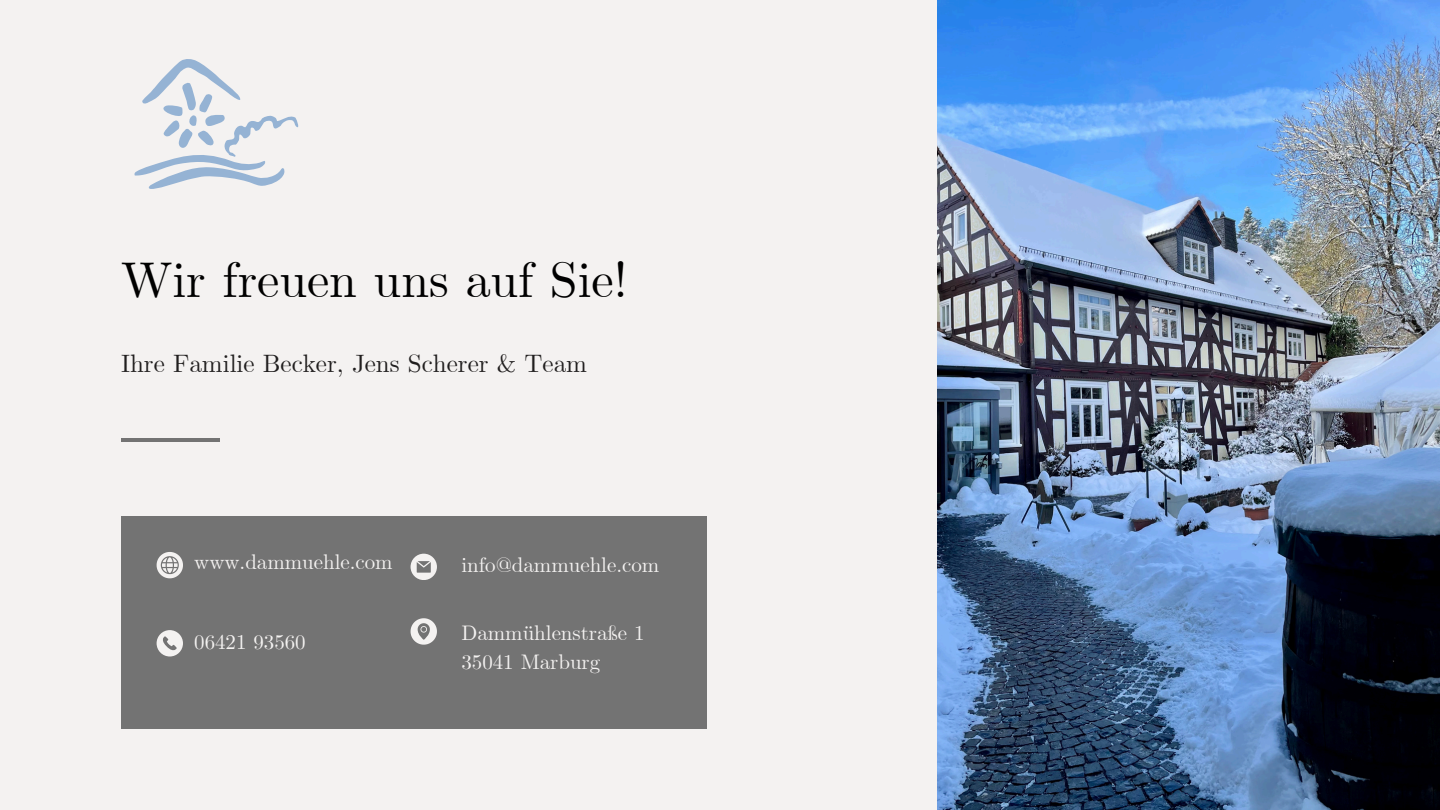
<style>
.page{position:relative;width:1440px;height:810px;background:#f4f2f1}
.page>*{position:absolute;margin:0;border:0;box-sizing:border-box;transform-origin:0 0}
.t1{font:50px "CMU Serif";color:#000}
.t2{font:25px "CMU Serif";color:#201e1e}
.t3{font:20.9px "CMU Serif";color:#f4f2f1}
</style>
<div class="page">
<img style="left:937px;top:0;width:503px;height:810px">
<hr style="left:121px;top:438px;width:98px;height:4px;background:#737373">
<div style="left:121px;top:516px;width:586px;height:213px;background:#737373"></div>
<svg style="left:411px;top:554px;width:26px;height:26px"></svg>
<svg style="left:411px;top:618px;width:26px;height:27px"></svg>
<svg style="left:157px;top:630px;width:26px;height:26px"></svg>
<svg style="left:157px;top:552px;width:26px;height:26px"></svg>
<svg style="left:134px;top:59px;width:164px;height:130px"></svg>
<p class="t1" style="left:121px;top:251px;width:508px">Wir freuen uns auf Sie!</p>
<p class="t2" style="left:121px;top:348px;width:467px">Ihre Familie Becker, Jens Scherer &amp; Team</p>
<h1 class="t3" style="left:194px;top:550px;width:200px">www.dammuehle.com</h1>
<h2 class="t3" style="left:461px;top:553px;width:199px">info@dammuehle.com</h2>
<p class="t3" style="left:194px;top:629px;width:113px">06421 93560</p>
<p class="t3" style="left:461px;top:621px;width:185px">Dammühlenstraße 1</p>
<p class="t3" style="left:461px;top:650px;width:140px">35041 Marburg</p>
</div>
